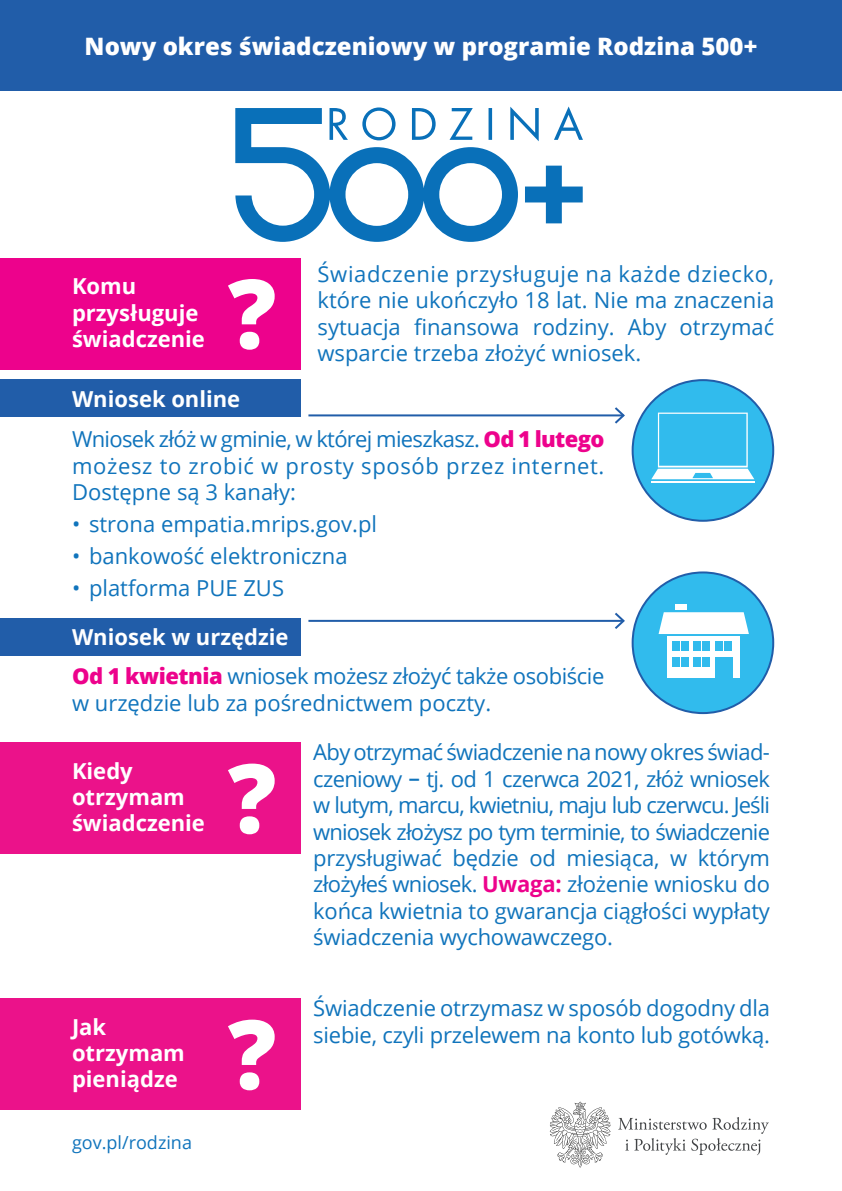
<style>
.page{position:relative;width:842px;height:1191px;background:#fff}
.page>*{position:absolute;margin:0;border:0;box-sizing:border-box;transform-origin:0 0}
.t1{font:800 96px "Open Sans";color:#fff}
.t2{font:800 24px "Open Sans";color:#fff}
.t3{font:22px/26.4px "Open Sans";color:#1074bc;text-align:justify}
.t4{font:700 22px/26.4px "Open Sans";color:#fff}
.t5{font:22px/26.4px "Open Sans";letter-spacing:-.02em;color:#1074bc}
.t6{font:18px "Open Sans";color:#1074bc}
.s1{font-weight:800;color:#ed028c}
.s2{font-family:"Myriad Pro";font-weight:700}
.s3{font-weight:700;color:#ed028c}
</style>
<div class="page">
<div style="left:0;top:0;width:842px;height:90px;background:#215da9"></div>
<div style="left:0;top:258px;width:300px;height:111px;background:#ed028c"></div>
<div style="left:0;top:379px;width:300px;height:38px;background:#215da9"></div>
<div style="left:0;top:618px;width:300px;height:38px;background:#215da9"></div>
<div style="left:0;top:742px;width:300px;height:111px;background:#eb128a"></div>
<div style="left:0;top:998px;width:300px;height:111px;background:#eb128a"></div>
<div style="left:633px;top:380px;width:140px;height:141px;background:#31bbed;border-radius:50%"></div>
<div style="left:633px;top:572px;width:140px;height:141px;background:#31bbed;border-radius:50%"></div>
<hr style="left:308px;top:414px;width:315px;height:2px;background:#215da9">
<svg style="left:613px;top:407px;width:12px;height:17px"></svg>
<hr style="left:308px;top:620px;width:315px;height:2px;background:#215da9">
<svg style="left:613px;top:612px;width:12px;height:17px"></svg>
<div style="left:667px;top:636px;width:73px;height:42px;background:#fff"></div>
<div style="left:675px;top:604px;width:11px;height:5px;background:#fff"></div>
<div style="left:715px;top:657px;width:18px;height:22px;background:#31bbed"></div>
<div style="left:702px;top:657px;width:8px;height:10px;background:#31bbed"></div>
<div style="left:702px;top:641px;width:8px;height:9px;background:#31bbed"></div>
<div style="left:681px;top:657px;width:8px;height:10px;background:#31bbed"></div>
<div style="left:681px;top:641px;width:8px;height:9px;background:#31bbed"></div>
<div style="left:724px;top:641px;width:8px;height:9px;background:#31bbed"></div>
<div style="left:693px;top:657px;width:8px;height:10px;background:#31bbed"></div>
<div style="left:693px;top:641px;width:8px;height:9px;background:#31bbed"></div>
<div style="left:672px;top:657px;width:8px;height:10px;background:#31bbed"></div>
<div style="left:672px;top:641px;width:8px;height:9px;background:#31bbed"></div>
<div style="left:715px;top:641px;width:8px;height:9px;background:#31bbed"></div>
<svg style="left:658px;top:612px;width:91px;height:22px;background:#eff9fd"></svg>
<svg style="left:651px;top:412px;width:103px;height:68px"></svg>
<hr style="left:651px;top:481px;width:103px;height:1px;background:#fff">
<svg style="left:618px;top:1117px;width:151px;height:38px"></svg>
<svg style="left:550px;top:1101px;width:60px;height:66px"></svg>
<svg style="left:235px;top:106px;width:348px;height:136px"></svg>
<p class="t2" style="left:85px;top:28px;width:674px">Nowy okres świadczeniowy w programie Rodzina 500+</p>
<p class="t4" style="left:72px;top:273px;width:134px">Komu przysługuje świadczenie</p>
<h1 class="t1" style="left:228px;top:241px;width:50px">?</h1>
<p class="t4" style="left:72px;top:385px;width:170px">Wniosek online</p>
<p class="t3" style="left:317px;top:260px;width:458px">Świadczenie przysługuje na każde dziecko, które nie ukończyło 18 lat. Nie ma znaczenia sytuacja finansowa rodziny. Aby otrzymać wsparcie trzeba złożyć wniosek.</p>
<p class="t3" style="left:72px;top:425px;width:534px">Wniosek złóż w gminie, w której mieszkasz. <span class="s1">Od 1 lutego </span>możesz to zrobić w prosty sposób przez internet.<br>Dostępne są 3 kanały:</p>
<p class="t3" style="left:72px;top:510px;width:307px">• strona empatia.mrips.gov.pl</p>
<p class="t3" style="left:72px;top:542px;width:277px">• bankowość elektroniczna</p>
<p class="t3" style="left:72px;top:574px;width:214px">• platforma PUE ZUS</p>
<p class="t4" style="left:72px;top:623px;width:218px">Wniosek w urzędzie</p>
<p class="t5" style="left:72px;top:662px;width:534px"><span class="s1">Od 1 kwietnia</span> wniosek możesz złożyć także osobiście w urzędzie lub za pośrednictwem poczty.</p>
<p class="t3" style="left:313px;top:738px;width:458px">Aby otrzymać świadczenie na nowy okres świad&shy;czeniowy <span class="s2">–</span> tj. od 1 czerwca 2021, złóż wniosek w lutym, marcu, kwietniu, maju lub czerwcu. Jeśli wniosek złożysz po tym terminie, to świadczenie przysługiwać będzie od miesiąca, w którym złożyłeś wniosek. <span class="s3">Uwaga:</span> złożenie wniosku do końca kwietnia to gwarancja ciągłości wypłaty świadczenia wychowawczego.</p>
<p class="t4" style="left:72px;top:756px;width:134px">Kiedy otrzymam świadczenie</p>
<h1 class="t1" style="left:228px;top:725px;width:50px">?</h1>
<p class="t4" style="left:72px;top:1012px;width:114px">Jak otrzymam pieniądze</p>
<p class="t6" style="left:72px;top:1130px;width:122px">gov.pl/rodzina</p>
<h1 class="t1" style="left:228px;top:981px;width:50px">?</h1>
<p class="t3" style="left:313px;top:994px;width:458px">Świadczenie otrzymasz w sposób dogodny dla siebie, czyli przelewem na konto lub gotówką.</p>
</div>
